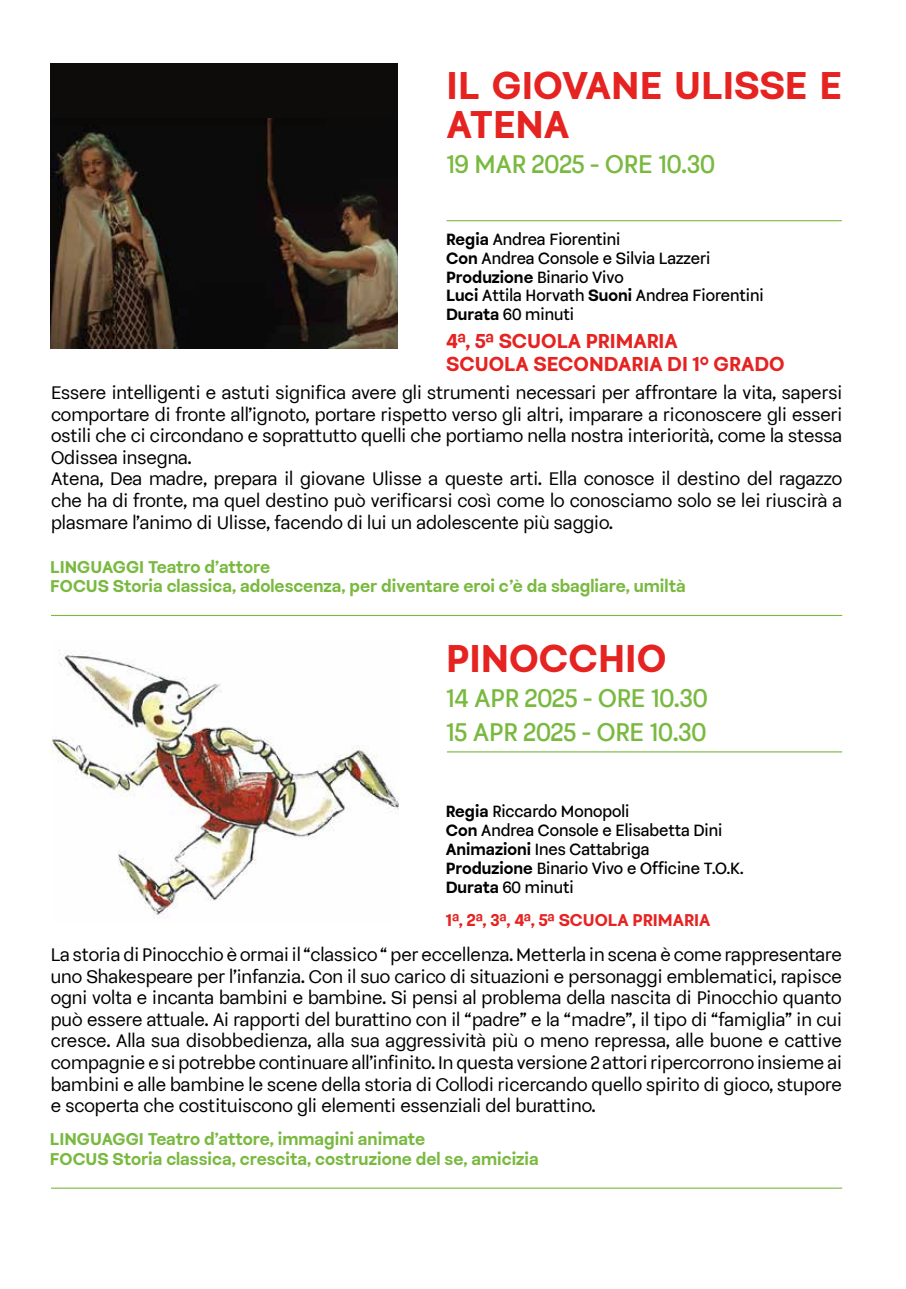
<style>
.page{position:relative;width:906px;height:1289px;background:#fff}
.page>*{position:absolute;margin:0;border:0;box-sizing:border-box;transform-origin:0 0}
.t1{font:700 37.5px/39px "Sinteca";color:#e52321}
.t2{font:500 24.75px/34.5px "Sinteca";color:#79b940}
.t3{font:700 19.5px/23.4px "Sinteca";color:#e52321}
.t4{font:18px/21.6px "Sinteca";color:#000;text-align:justify}
.t5{font:700 16.5px/19.8px "Sinteca";color:#79b940}
.t6{font:700 16.5px "Sinteca";color:#e52321}
.t7{font:500 15.75px/18.9px "Sinteca";color:#000}
.s1{font-weight:700}
</style>
<div class="page">
<hr style="left:447px;top:751px;width:395px;height:1px;background:#79b940">
<hr style="left:51px;top:615px;width:791px;height:1px;background:#79b940">
<hr style="left:51px;top:1187px;width:791px;height:1px;background:#79b940">
<hr style="left:446px;top:220px;width:396px;height:1px;background:#79b940">
<img style="left:51px;top:650px;width:347px;height:269px">
<img style="left:51px;top:118px;width:347px;height:230px">
<div style="left:50px;top:64px;width:348px;height:54px;background:#0d0c0b"></div>
<h1 class="t1" style="left:446px;top:69px;width:397px">IL GIOVANE ULISSE E<br>ATENA</h1>
<h2 class="t2" style="left:446px;top:148px;width:270px">19 MAR 2025 - ORE 10.30</h2>
<p class="t7" style="left:446px;top:231px;width:319px"><span class="s1">Regia</span> Andrea Fiorentini<br><span class="s1">Con</span> Andrea Console e Silvia Lazzeri<br><span class="s1">Produzione</span> Binario Vivo<br><span class="s1">Luci</span> Attila Horvath <span class="s1">Suoni</span> Andrea Fiorentini<br><span class="s1">Durata</span> 60 minuti</p>
<p class="t3" style="left:446px;top:330px;width:340px">4ª, 5ª SCUOLA PRIMARIA<br>SCUOLA SECONDARIA DI 1° GRADO</p>
<p class="t4" style="left:51px;top:383px;width:792px;text-align:left">Essere intelligenti e astuti significa avere gli strumenti necessari per affrontare la vita, sapersi comportare di fronte all’ignoto, portare rispetto verso gli altri, imparare a riconoscere gli esseri ostili che ci circondano e soprattutto quelli che portiamo nella nostra interiorità, come la stessa Odissea insegna.<br>Atena, Dea madre, prepara il giovane Ulisse a queste arti. Ella conosce il destino del ragazzo che ha di fronte, ma quel destino può verificarsi così come lo conosciamo solo se lei riuscirà a plasmare l’animo di Ulisse, facendo di lui un adolescente più saggio.</p>
<p class="t5" style="left:50px;top:558px;width:637px">LINGUAGGI Teatro d’attore<br>FOCUS Storia classica, adolescenza, per diventare eroi c’è da sbagliare, umiltà</p>
<h1 class="t1" style="left:446px;top:641px;width:222px">PINOCCHIO</h1>
<h2 class="t2" style="left:446px;top:682px;width:263px">14 APR 2025 - ORE 10.30<br>15 APR 2025 - ORE 10.30</h2>
<p class="t7" style="left:446px;top:803px;width:299px"><span class="s1">Regia</span> Riccardo Monopoli<br><span class="s1">Con</span> Andrea Console e Elisabetta Dini<br><span class="s1">Animazioni</span> Ines Cattabriga<br><span class="s1">Produzione</span> Binario Vivo e Officine T.O.K.<br><span class="s1">Durata</span> 60 minuti</p>
<p class="t6" style="left:446px;top:909px;width:266px">1ª, 2ª, 3ª, 4ª, 5ª SCUOLA PRIMARIA</p>
<p class="t4" style="left:51px;top:944px;width:792px">La storia di Pinocchio è ormai il “classico “ per eccellenza. Metterla in scena è come rappresentare uno Shakespeare per l’infanzia. Con il suo carico di situazioni e personaggi emblematici, rapisce ogni volta e incanta bambini e bambine. Si pensi al problema della nascita di Pinocchio quanto può essere attuale. Ai rapporti del burattino con il “padre” e la “madre”, il tipo di “famiglia” in cui cresce. Alla sua disobbedienza, alla sua aggressività più o meno repressa, alle buone e cattive compagnie e si potrebbe continuare all’infinito. In questa versione 2 attori ripercorrono insieme ai bambini e alle bambine le scene della storia di Collodi ricercando quello spirito di gioco, stupore e scoperta che costituiscono gli elementi essenziali del burattino.</p>
<p class="t5" style="left:50px;top:1130px;width:490px">LINGUAGGI Teatro d’attore, immagini animate<br>FOCUS Storia classica, crescita, costruzione del se, amicizia</p>
</div>
